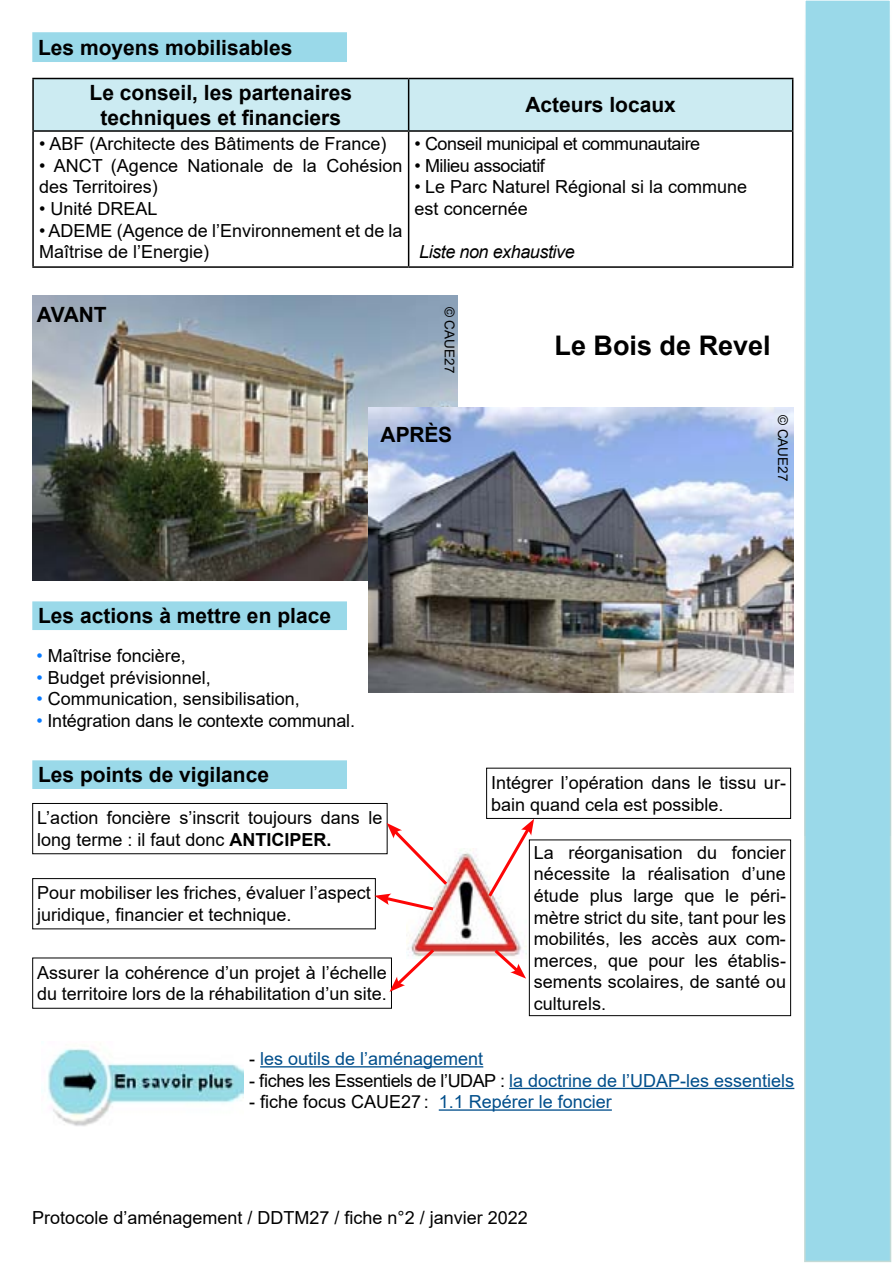
<style>
.page{position:relative;width:893px;height:1263px;background:#fff}
.page>*{position:absolute;margin:0;border:0;box-sizing:border-box;transform-origin:0 0}
.t1{font:700 27px "Arial";color:#000}
.t2{font:700 21px/25.2px "Arial";color:#000;text-align:center}
.t3{font:18px/21.6px "Arial";color:#000}
.t4{font:18px "Arial";color:#004e8b}
.t5{font:18px "Arial";letter-spacing:-.025em;color:#000}
.t6{font:italic 18px "Arial";letter-spacing:-.025em;color:#000}
.t7{font:13.5px "Arial";color:#000}
.s1{color:#097bff}
.s2{font-weight:700}
.s3{color:#000}
</style>
<div class="page">
<div style="left:33px;top:33px;width:313px;height:28px;background:#9ad9e9"></div>
<div style="left:32px;top:32px;width:315px;height:30px;border:2px solid #9ad9e9"></div>
<div style="left:33px;top:602px;width:313px;height:27px;background:#9ad9e9"></div>
<div style="left:32px;top:601px;width:315px;height:29px;border:2px solid #9ad9e9"></div>
<hr style="left:260px;top:1066px;width:223px;height:1px;background:#004e8b">
<hr style="left:509px;top:1088px;width:285px;height:1px;background:#004e8b">
<hr style="left:439px;top:1109px;width:173px;height:2px;background:#004e8b">
<div style="left:34px;top:79px;width:758px;height:51px;background:#ccebf2"></div>
<hr style="left:32px;top:78px;width:377px;height:1px;background:#000">
<hr style="left:32px;top:79px;width:2px;height:51px;background:#000">
<hr style="left:409px;top:78px;width:384px;height:1px;background:#000">
<hr style="left:408px;top:79px;width:1px;height:51px;background:#000">
<hr style="left:792px;top:79px;width:1px;height:51px;background:#000">
<hr style="left:32px;top:130px;width:377px;height:2px;background:#000">
<hr style="left:32px;top:132px;width:2px;height:134px;background:#000">
<hr style="left:409px;top:130px;width:384px;height:2px;background:#000">
<hr style="left:408px;top:132px;width:1px;height:134px;background:#000">
<hr style="left:792px;top:132px;width:1px;height:134px;background:#000">
<hr style="left:32px;top:266px;width:377px;height:2px;background:#000">
<hr style="left:409px;top:266px;width:384px;height:2px;background:#000">
<img style="left:32px;top:295px;width:426px;height:285px">
<img style="left:368px;top:408px;width:425px;height:285px">
<div style="left:33px;top:761px;width:313px;height:27px;background:#9ad9e9"></div>
<div style="left:32px;top:760px;width:315px;height:29px;border:2px solid #9ad9e9"></div>
<div style="left:32px;top:878px;width:344px;height:51px;border:1px solid #000"></div>
<div style="left:486px;top:768px;width:305px;height:51px;border:1px solid #000"></div>
<div style="left:32px;top:803px;width:355px;height:51px;border:1px solid #000"></div>
<div style="left:529px;top:839px;width:262px;height:177px;border:1px solid #000"></div>
<img style="left:406px;top:848px;width:115px;height:108px">
<svg style="left:486px;top:819px;width:48px;height:81px"></svg>
<svg style="left:491px;top:946px;width:35px;height:33px"></svg>
<svg style="left:389px;top:946px;width:48px;height:46px"></svg>
<svg style="left:374px;top:823px;width:76px;height:89px"></svg>
<div style="left:805px;top:0;width:85px;height:1261px;background:#9ad9e9"></div>
<div style="left:804px;top:0;width:87px;height:1262px;border:2px solid #fff"></div>
<img style="left:41px;top:1048px;width:203px;height:78px">
<p class="t2" style="left:38px;top:35px;width:256px">Les moyens mobilisables</p>
<p class="t2" style="left:90px;top:80px;width:264px">Le conseil, les partenaires techniques et financiers</p>
<p class="t3" style="left:39px;top:133px;width:349px">• ABF (Architecte des Bâtiments de France)</p>
<p class="t3" style="left:39px;top:154px;width:365px">• ANCT (Agence Nationale de la Cohésion des Territoires)</p>
<p class="t3" style="left:39px;top:198px;width:120px">• Unité DREAL</p>
<p class="t3" style="left:39px;top:219px;width:365px">• ADEME (Agence de l’Environnement et de la<br>Maîtrise de l’Energie)</p>
<p class="t2" style="left:525px;top:93px;width:152px">Acteurs locaux</p>
<p class="t5" style="left:415px;top:131px;width:287px">• Conseil municipal et communautaire</p>
<p class="t5" style="left:415px;top:153px;width:132px">• Milieu associatif</p>
<p class="t3" style="left:415px;top:176px;width:334px">• Le Parc Naturel Régional si la commune est concernée</p>
<p class="t6" style="left:419px;top:240px;width:157px">Liste non exhaustive</p>
<p class="t2" style="left:37px;top:303px;width:71px">AVANT</p>
<p class="t7" style="left:459px;top:307px;width:68px;rotate:90deg">© CAUE27</p>
<p class="t2" style="left:380px;top:422px;width:73px">APRÈS</p>
<h1 class="t1" style="left:555px;top:326px;width:218px">Le Bois de Revel</h1>
<p class="t7" style="left:792px;top:415px;width:68px;rotate:90deg">© CAUE27</p>
<p class="t2" style="left:38px;top:604px;width:294px">Les actions à mettre en place</p>
<p class="t3" style="left:37px;top:645px;width:151px"><span class="s1">•</span> Maîtrise foncière,</p>
<p class="t3" style="left:37px;top:666px;width:176px"><span class="s1">•</span> Budget prévisionnel,</p>
<p class="t3" style="left:37px;top:688px;width:265px"><span class="s1">•</span> Communication, sensibilisation,</p>
<p class="t3" style="left:37px;top:710px;width:320px"><span class="s1">•</span> Intégration dans le contexte communal.</p>
<p class="t2" style="left:38px;top:762px;width:233px">Les points de vigilance</p>
<p class="t3" style="left:37px;top:807px;width:347px">L’action foncière s’inscrit toujours dans le long terme : il faut donc <span class="s2">ANTICIPER.</span></p>
<p class="t3" style="left:37px;top:882px;width:335px">Pour mobiliser les friches, évaluer l’aspect juridique, financier et technique.</p>
<p class="t3" style="left:37px;top:962px;width:351px">Assurer la cohérence d’un projet à l’échelle du territoire lors de la réhabilitation d’un site.</p>
<p class="t3" style="left:491px;top:772px;width:296px">Intégrer l’opération dans le tissu ur&shy;bain quand cela est possible.</p>
<p class="t3" style="left:534px;top:841px;width:253px;text-align:justify">La réorganisation du foncier nécessite la réalisation d’une étude plus large que le péri&shy;mètre strict du site, tant pour les mobilités, les accès aux com&shy;merces, que pour les établis&shy;sements scolaires, de santé ou culturels.</p>
<p class="t4" style="left:249px;top:1046px;width:236px"><span class="s3">-</span> les outils de l’aménagement</p>
<p class="t4" style="left:249px;top:1068px;width:547px"><span class="s3">- fiches les Essentiels de l’UDAP :</span> la doctrine de l’UDAP-les essentiels</p>
<p class="t4" style="left:249px;top:1089px;width:364px"><span class="s3">- fiche focus CAUE27 :</span> 1.1 Repérer le foncier</p>
<p class="t3" style="left:32px;top:1207px;width:497px">Protocole d’aménagement / DDTM27 / fiche n°2 / janvier 2022</p>
</div>
